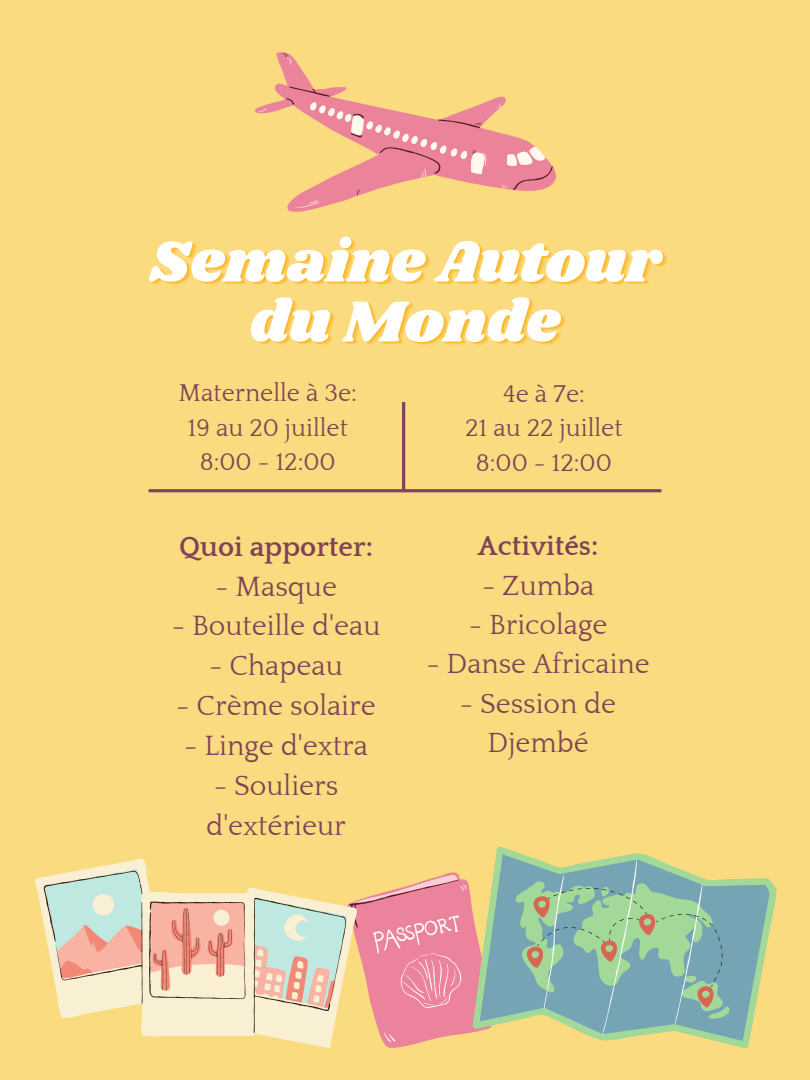
<style>
.page{position:relative;width:810px;height:1080px;background:#fadb7f}
.page>*{position:absolute;margin:0;border:0;box-sizing:border-box;transform-origin:0 0}
.t1{font:60px/60px "Shrikhand";color:#fff;text-align:center}
.t2{font:28.62px/39.9px "Quattrocento";color:#814256}
.t3{font:700 28.62px "Quattrocento";color:#814256}
.t4{font:28.44px/39.4px "Quattrocento";color:#814256;text-align:center}
.t5{font:700 28.44px "Quattrocento";color:#814256}
.t6{font:25px "Quattrocento";color:#814256}
</style>
<div class="page">
<hr style="left:402px;top:402px;width:3px;height:90px;background:#814256">
<hr style="left:149px;top:489px;width:512px;height:3px;background:#814256">
<svg style="left:358px;top:872px;width:114px;height:176px"></svg>
<svg style="left:472px;top:846px;width:305px;height:202px"></svg>
<svg style="left:480px;top:854px;width:290px;height:187px;fill:#75a5b4"></svg>
<svg style="left:522px;top:859px;width:201px;height:175px;background:#91b9a4"></svg>
<svg style="left:35px;top:858px;width:323px;height:190px"></svg>
<svg style="left:44px;top:871px;width:302px;height:162px"></svg>
<svg style="left:258px;top:58px;width:101px;height:150px"></svg>
<svg style="left:282px;top:54px;width:271px;height:141px"></svg>
<p class="t1" style="left:149px;top:234px;width:513px">Semaine Autour du Monde</p>
<p class="t6" style="left:179px;top:380px;width:180px">Maternelle à 3e:</p>
<p class="t6" style="left:188px;top:415px;width:162px">19 au 20 juillet</p>
<p class="t6" style="left:200px;top:449px;width:137px">8:00 - 12:00</p>
<p class="t3" style="left:179px;top:531px;width:195px">Quoi apporter:</p>
<p class="t2" style="left:215px;top:567px;width:124px">- Masque</p>
<p class="t2" style="left:172px;top:607px;width:210px">- Bouteille d'eau</p>
<p class="t2" style="left:209px;top:647px;width:135px">- Chapeau</p>
<p class="t2" style="left:176px;top:687px;width:201px">- Crème solaire</p>
<p class="t2" style="left:184px;top:727px;width:185px">- Linge d'extra</p>
<p class="t2" style="left:206px;top:766px;width:141px">- Souliers d'extérieur</p>
<p class="t6" style="left:503px;top:381px;width:83px">4e à 7e:</p>
<p class="t6" style="left:465px;top:415px;width:159px">21 au 22 juillet</p>
<p class="t6" style="left:476px;top:450px;width:137px">8:00 - 12:00</p>
<p class="t5" style="left:478px;top:531px;width:122px">Activités:</p>
<p class="t4" style="left:482px;top:567px;width:114px">- Zumba</p>
<p class="t4" style="left:469px;top:606px;width:140px">- Bricolage</p>
<p class="t4" style="left:426px;top:645px;width:225px">- Danse Africaine</p>
<p class="t4" style="left:460px;top:685px;width:158px">- Session de<br>Djembé</p>
</div>
